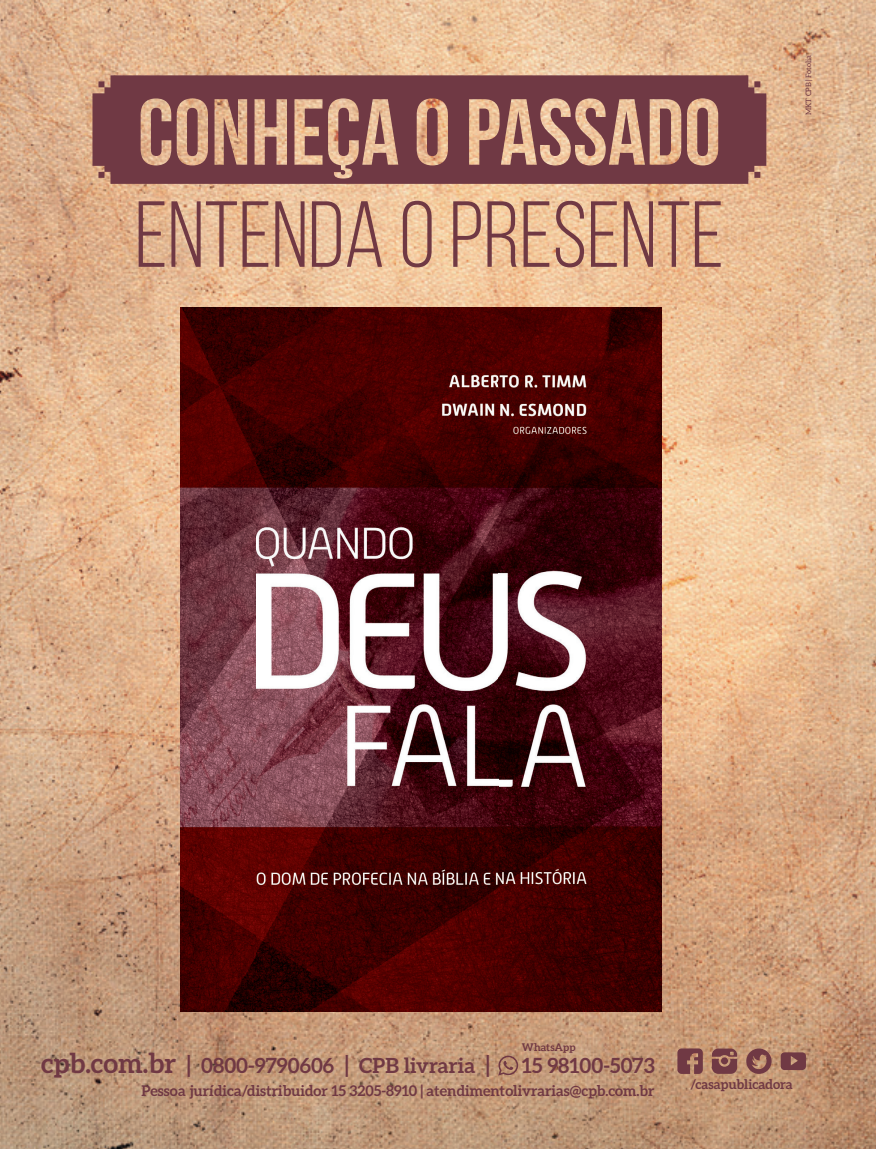
<style>
.page{position:relative;width:876px;height:1149px;background:#fff}
.page>*{position:absolute;margin:0;border:0;box-sizing:border-box;transform-origin:0 0}
.t1{font:93.45px "Bebas Neue";color:#703944}
.t2{font:700 20.85px "Aleo";color:#703944}
.t3{font:700 14.85px "Aleo";color:#703944}
.t4{font:700 13.35px "Aleo";color:#703944}
.t5{font:700 10.65px "Aleo";color:#703944}
.t6{font:7.5px "Aleo";color:#703944}
.s1{font-size:27.3px}
.s2{font-size:23.25px}
</style>
<div class="page">
<img style="left:0;top:0;width:876px;height:1148px">
<svg style="left:746px;top:1048px;width:26px;height:25px"></svg>
<svg style="left:781px;top:1051px;width:25px;height:18px"></svg>
<svg style="left:498px;top:1055px;width:20px;height:20px"></svg>
<svg style="left:92px;top:75px;width:674px;height:109px;background:#935f5b"></svg>
<img style="left:181px;top:307px;width:480px;height:704px">
<svg style="left:712px;top:1042px;width:25px;height:31px"></svg>
<svg style="left:677px;top:1048px;width:29px;height:25px"></svg>
<p class="t1" style="left:135px;top:184px;width:591px">ENTENDA O PRESENTE</p>
<p class="t6" style="left:804px;top:115px;width:62px;rotate:-90deg">MKT CPB | Fotolia</p>
<p class="t5" style="left:522px;top:1040px;width:55px">WhatsApp</p>
<p class="t3" style="left:142px;top:1081px;width:515px">Pessoa jurídica/distribuidor 15 3205-8910 | atendimentolivrarias@cpb.com.br</p>
<p class="t2" style="left:41px;top:1053px;width:450px"><span class="s1">cpb.com.br</span> <span class="s2">|</span> 0800-9790606 <span class="s2">|</span> CPB livraria <span class="s2">|</span></p>
<p class="t2" style="left:522px;top:1053px;width:135px">15 98100-5073</p>
<p class="t4" style="left:690px;top:1076px;width:104px">/casapublicadora</p>
</div>
